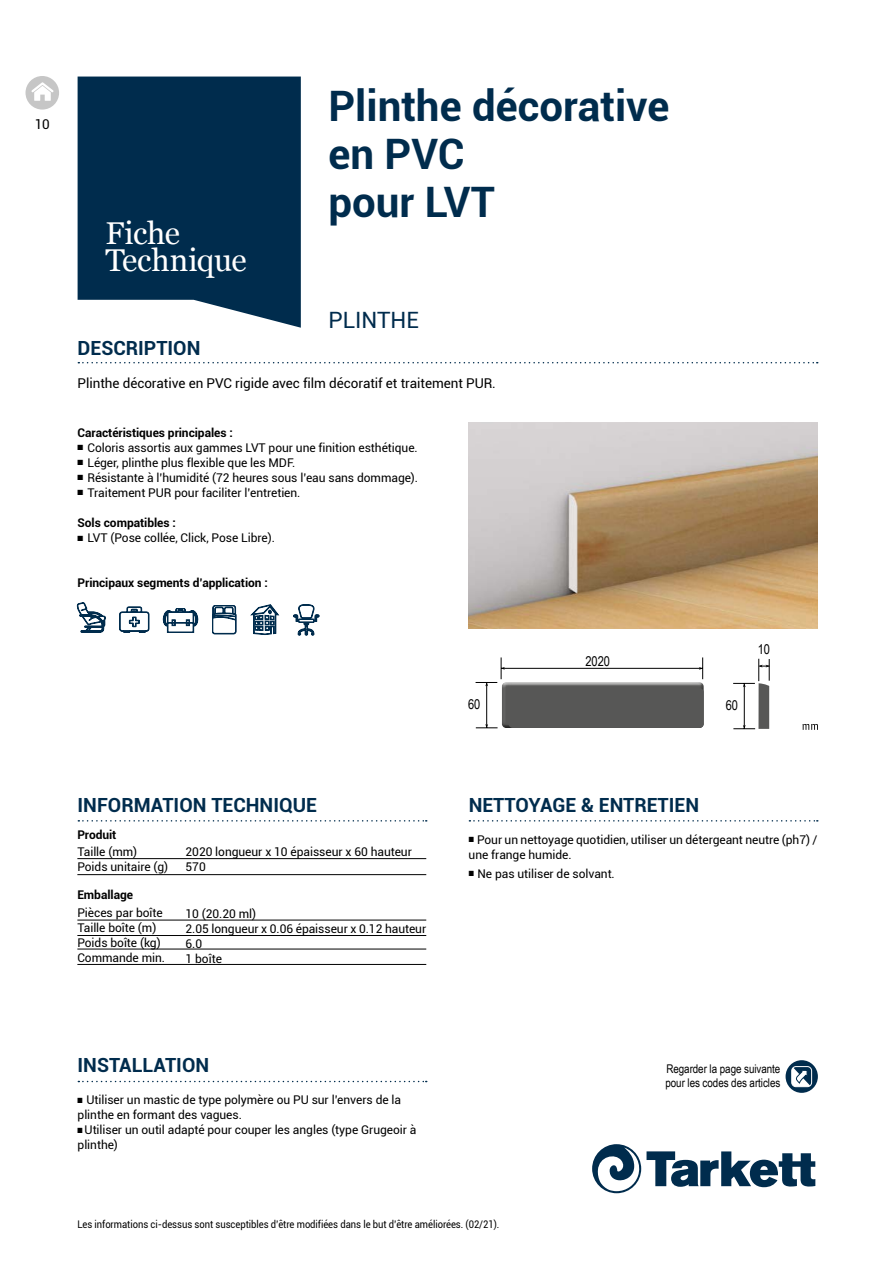
<style>
.page{position:relative;width:893px;height:1263px;background:#fff}
.page>*{position:absolute;margin:0;border:0;box-sizing:border-box;transform-origin:0 0}
.t1{font:700 42px/48px "Roboto";color:#002c4d}
.t2{font:31.5px/27px "Georgia";letter-spacing:-.01em;color:#fff}
.t3{font:22.5px "Roboto";color:#002c4d}
.t4{font:700 19.5px "Roboto";color:#002c4d}
.t5{font:13.5px "Roboto";letter-spacing:-.005em;color:#000}
.t6{font:13.5px "Arial Narrow";letter-spacing:-.005em;color:#000}
.t7{font:12px/15px "Roboto";letter-spacing:-.005em;color:#000}
.t8{font:700 12px "Roboto";letter-spacing:-.005em;color:#000}
.t9{font:12px/14.4px "Arial Narrow";letter-spacing:-.005em;color:#000}
.t10{font:10.5px "Roboto";letter-spacing:-.005em;color:#000;scale:.9 1}
.t11{font:7.5px "Zapf Dingbats ITC";color:#000}
.t12{font:7.5px "Zapf Dingbats ITC";color:#000;scale:.9 1}
</style>
<div class="page">
<svg style="left:119px;top:607px;width:30px;height:26px"></svg>
<svg style="left:163px;top:608px;width:35px;height:25px"></svg>
<svg style="left:77px;top:602px;width:28px;height:31px"></svg>
<svg style="left:293px;top:604px;width:26px;height:31px"></svg>
<svg style="left:212px;top:605px;width:24px;height:29px"></svg>
<svg style="left:251px;top:604px;width:28px;height:31px"></svg>
<svg style="left:592px;top:1144px;width:223px;height:49px"></svg>
<img style="left:469px;top:423px;width:348px;height:205px">
<svg style="left:78px;top:362px;width:740px;height:1px"></svg>
<svg style="left:78px;top:77px;width:223px;height:251px;background:#153e5c"></svg>
<hr style="left:77px;top:920px;width:349px;height:1px;background:#000">
<hr style="left:77px;top:935px;width:349px;height:1px;background:#000">
<hr style="left:77px;top:949px;width:349px;height:1px;background:#000">
<hr style="left:77px;top:964px;width:349px;height:1px;background:#000">
<hr style="left:77px;top:858px;width:349px;height:1px;background:#000">
<hr style="left:77px;top:874px;width:349px;height:1px;background:#000">
<div style="left:497px;top:677px;width:211px;height:49px;background:#fff;opacity:.75"></div>
<div style="left:498px;top:683px;width:210px;height:47px;background:#000;opacity:.75"></div>
<div style="left:508px;top:688px;width:196px;height:40px;background:#575756;border-radius:4px"></div>
<hr style="left:501px;top:668px;width:202px;height:1px;background:#010100">
<svg style="left:699px;top:657px;width:4px;height:22px"></svg>
<hr style="left:486px;top:682px;width:1px;height:46px;background:#010100">
<svg style="left:476px;top:657px;width:29px;height:29px"></svg>
<svg style="left:476px;top:724px;width:22px;height:4px"></svg>
<svg style="left:733px;top:659px;width:37px;height:70px"></svg>
<svg style="left:802px;top:724px;width:16px;height:6px"></svg>
<svg style="left:786px;top:1060px;width:32px;height:33px"></svg>
<div style="left:791px;top:1066px;width:21px;height:21px;border:1px solid #fff;border-radius:4px"></div>
<svg style="left:792px;top:1067px;width:18px;height:19px"></svg>
<svg style="left:78px;top:1081px;width:349px;height:1px"></svg>
<svg style="left:469px;top:820px;width:349px;height:1px"></svg>
<svg style="left:78px;top:820px;width:349px;height:1px"></svg>
<svg style="left:26px;top:76px;width:33px;height:34px"></svg>
<p class="t5" style="left:35px;top:114px;width:17px">10</p>
<h2 class="t2" style="left:105px;top:219px;width:143px">Fiche<br>Technique</h2>
<h3 class="t4" style="left:78px;top:334px;width:124px">DESCRIPTION</h3>
<h1 class="t1" style="left:328px;top:80px;width:343px">Plinthe décorative en PVC<br>pour LVT</h1>
<h3 class="t3" style="left:328px;top:304px;width:92px">PLINTHE</h3>
<p class="t5" style="left:78px;top:374px;width:420px">Plinthe décorative en PVC rigide avec film décoratif et traitement PUR.</p>
<p class="t8" style="left:78px;top:424px;width:157px">Caractéristiques principales :</p>
<p class="t11" style="left:78px;top:444px;width:7px">■</p>
<p class="t7" style="left:87px;top:440px;width:332px">Coloris assortis aux gammes LVT pour une finition esthétique.</p>
<p class="t11" style="left:78px;top:459px;width:7px">■</p>
<p class="t7" style="left:87px;top:455px;width:209px">Léger, plinthe plus flexible que les MDF.</p>
<p class="t11" style="left:78px;top:474px;width:7px">■</p>
<p class="t7" style="left:87px;top:470px;width:332px">Résistante à l’humidité (72 heures sous l’eau sans dommage).</p>
<p class="t11" style="left:78px;top:489px;width:7px">■</p>
<p class="t7" style="left:87px;top:485px;width:215px">Traitement PUR pour faciliter l’entretien.</p>
<p class="t8" style="left:78px;top:514px;width:100px">Sols compatibles :</p>
<p class="t11" style="left:78px;top:534px;width:7px">■</p>
<p class="t7" style="left:87px;top:530px;width:189px">LVT (Pose collée, Click, Pose Libre).</p>
<p class="t8" style="left:78px;top:574px;width:192px">Principaux segments d’application :</p>
<p class="t6" style="left:585px;top:654px;width:26px">2020</p>
<p class="t6" style="left:468px;top:696px;width:14px">60</p>
<p class="t6" style="left:726px;top:697px;width:14px">60</p>
<p class="t6" style="left:758px;top:641px;width:14px">10</p>
<h3 class="t4" style="left:78px;top:791px;width:241px">INFORMATION TECHNIQUE</h3>
<p class="t8" style="left:77px;top:826px;width:41px">Produit</p>
<p class="t7" style="left:77px;top:844px;width:92px">Taille (mm)<br>Poids unitaire (g)</p>
<p class="t7" style="left:77px;top:904px;width:89px">Pièces par boîte<br>Taille boîte (m)<br>Poids boîte (kg)<br>Commande min.</p>
<p class="t8" style="left:77px;top:886px;width:57px">Emballage</p>
<p class="t7" style="left:186px;top:844px;width:228px">2020 longueur x 10 épaisseur x 60 hauteur<br>570</p>
<p class="t7" style="left:186px;top:905px;width:242px">10 (20.20 ml)<br>2.05 longueur x 0.06 épaisseur x 0.12 hauteur<br>6.0<br>1 boîte</p>
<h3 class="t4" style="left:469px;top:791px;width:232px">NETTOYAGE &amp; ENTRETIEN</h3>
<p class="t12" style="left:469px;top:836px;width:7px">■</p>
<p class="t7" style="left:469px;top:831px;width:350px;text-indent:8px">Pour un nettoyage quotidien, utiliser un détergeant neutre (ph7) / une frange humide.</p>
<p class="t12" style="left:469px;top:870px;width:7px">■</p>
<p class="t7" style="left:478px;top:866px;width:139px">Ne pas utiliser de solvant.</p>
<h3 class="t4" style="left:78px;top:1051px;width:133px">INSTALLATION</h3>
<p class="t12" style="left:78px;top:1097px;width:7px">■</p>
<p class="t7" style="left:78px;top:1092px;width:325px;text-indent:9px">Utiliser un mastic de type polymère ou PU sur l’envers de la plinthe en formant des vagues.</p>
<p class="t7" style="left:78px;top:1122px;width:340px">■ Utiliser un outil adapté pour couper les angles (type Grugeoir à plinthe)</p>
<p class="t10" style="left:77px;top:1217px;width:470px">Les informations ci-dessus sont susceptibles d’être modifiées dans le but d’être améliorées. (02/21).</p>
<p class="t9" style="left:665px;top:1061px;width:116px">Regarder la page suivante pour les codes des articles</p>
</div>
